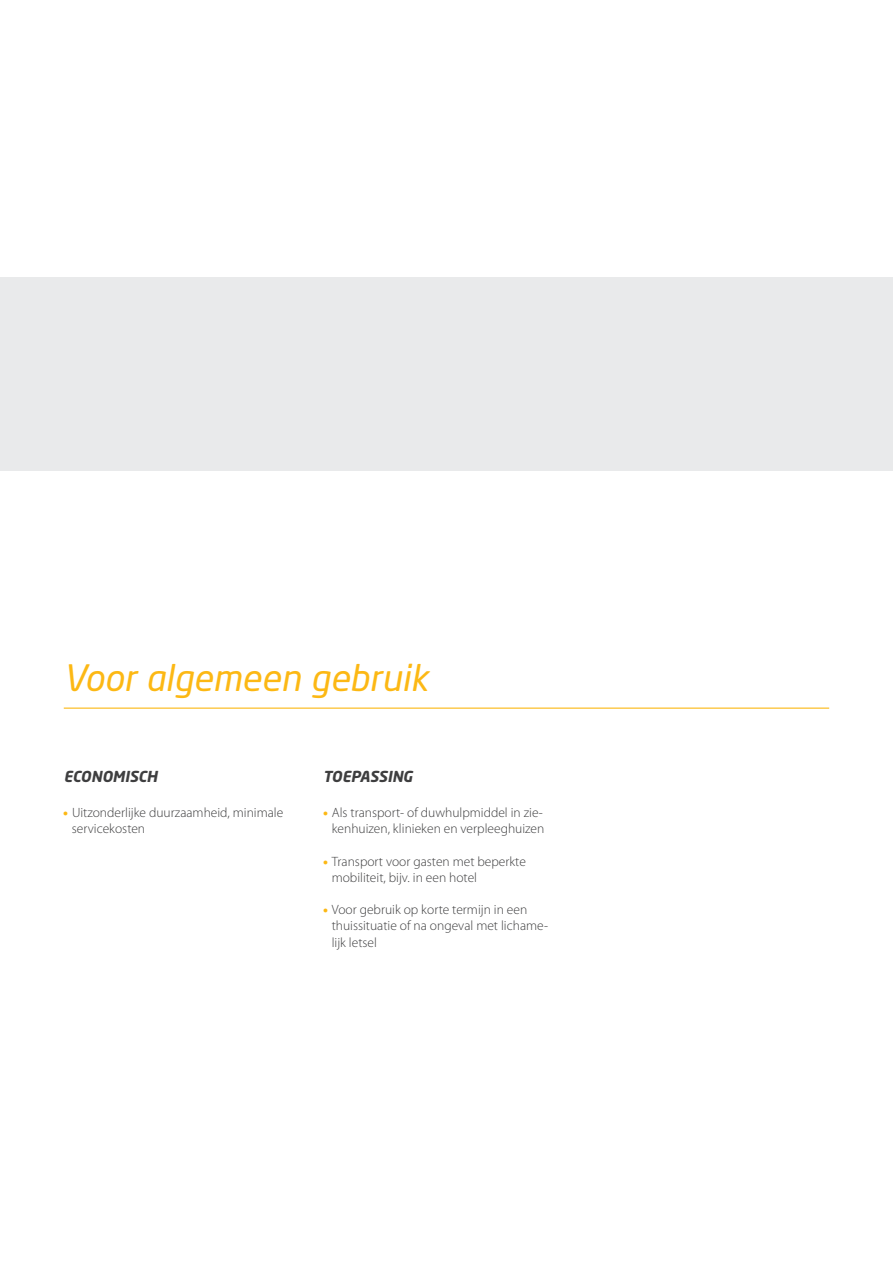
<style>
.page{position:relative;width:893px;height:1263px;background:#fff}
.page>*{position:absolute;margin:0;border:0;box-sizing:border-box;transform-origin:0 0}
.t1{font:italic 36px "Neo Sans Std";color:#fcb814}
.t2{font:italic 700 15px "Neo Sans Std";color:#3e3e3f}
.t3{font:300 13.5px/16.2px "Myriad Pro";color:#3e3e3f}
.s1{font-weight:900;color:#fcb814}
</style>
<div class="page">
<div style="left:0;top:277px;width:893px;height:194px;background:#e9eaeb"></div>
<hr style="left:64px;top:707px;width:765px;height:2px;background:#fcb814">
<div style="left:833px;top:447px;width:28px;height:28px;background:linear-gradient(to bottom,#e3e4e6,#f4f5f5);border-radius:50%"></div>
<h1 class="t1" style="left:63px;top:656px;width:366px">Voor algemeen gebruik</h1>
<p class="t2" style="left:64px;top:767px;width:95px">ECONOMISCH</p>
<p class="t2" style="left:323px;top:767px;width:91px">TOEPASSING</p>
<p class="t3" style="left:72px;top:805px;width:213px;text-indent:-9px"><span class="s1">•</span> Uitzonderlijke duurzaamheid, minimale servicekosten</p>
<p class="t3" style="left:323px;top:805px;width:223px;text-align:right"><span class="s1">•</span> Als transport- of duwhulpmiddel in zie&shy;kenhuizen, klinieken en verpleeghuizen</p>
<p class="t3" style="left:332px;top:853px;width:196px;text-indent:-9px"><span class="s1">•</span> Transport voor gasten met beperkte mobiliteit, bijv. in een hotel</p>
<p class="t3" style="left:332px;top:902px;width:218px;text-indent:-9px"><span class="s1">•</span> Voor gebruik op korte termijn in een thuissituatie of na ongeval met lichame&shy;lijk letsel</p>
</div>
